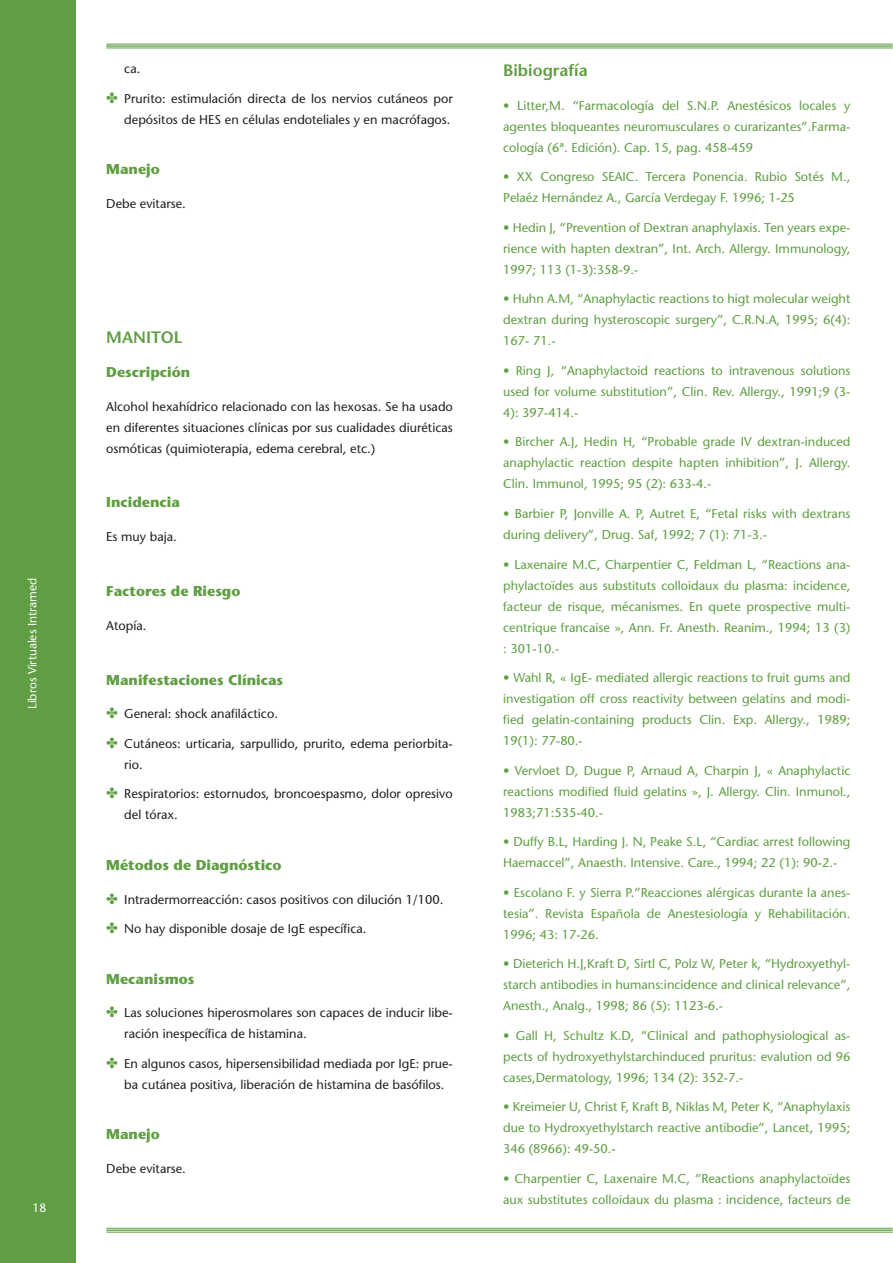
<style>
.page{position:relative;width:893px;height:1263px;background:#fff}
.page>*{position:absolute;margin:0;border:0;box-sizing:border-box;transform-origin:0 0}
.t1{font:600 16.5px "Stone Sans";color:#5f9e42}
.t2{font:700 14.25px "Stone Sans";color:#5f9e42}
.t3{font:12.75px/21px "Stone Sans";color:#5f9e42;text-align:justify}
.t4{font:12.75px/21px "Stone Sans";color:#231f20}
.t5{font:12px "Stone Sans";color:#fff}
</style>
<div class="page">
<div style="left:0;top:0;width:75px;height:1263px;background:#5f9e42"></div>
<hr style="left:106px;top:44px;width:787px;height:1px;background:#5e9e42">
<hr style="left:106px;top:45px;width:787px;height:2px;background:#5e9e42">
<hr style="left:106px;top:48px;width:787px;height:1px;background:#5e9e42">
<hr style="left:106px;top:1228px;width:787px;height:1px;background:#5e9e42">
<hr style="left:106px;top:1229px;width:787px;height:2px;background:#5e9e42">
<hr style="left:106px;top:1232px;width:787px;height:1px;background:#5e9e42">
<p class="t5" style="left:25px;top:709px;width:133px;rotate:-90deg">Libros Virtuales Intramed</p>
<p class="t5" style="left:33px;top:1201px;width:15px">18</p>
<p class="t4" style="left:124px;top:58px;width:18px">ca.</p>
<p class="t4" style="left:124px;top:88px;width:330px">Prurito: estimulación directa de los nervios cutáneos por depósitos de HES en células endoteliales y en macrófagos.</p>
<p class="t2" style="left:106px;top:161px;width:55px">Manejo</p>
<p class="t4" style="left:106px;top:193px;width:81px">Debe evitarse.</p>
<p class="t1" style="left:106px;top:327px;width:78px">MANITOL</p>
<p class="t2" style="left:106px;top:363px;width:86px">Descripción</p>
<p class="t4" style="left:106px;top:396px;width:348px;text-align:justify">Alcohol hexahídrico relacionado con las hexosas. Se ha usado en diferentes situaciones clínicas por sus cualidades diuréticas osmóticas (quimioterapia, edema cerebral, etc.)</p>
<p class="t2" style="left:106px;top:494px;width:75px">Incidencia</p>
<p class="t4" style="left:106px;top:526px;width:72px">Es muy baja.</p>
<p class="t2" style="left:106px;top:582px;width:136px">Factores de Riesgo</p>
<p class="t4" style="left:106px;top:615px;width:42px">Atopía.</p>
<p class="t2" style="left:106px;top:671px;width:178px">Manifestaciones Clínicas</p>
<p class="t4" style="left:124px;top:703px;width:155px">General: shock anafiláctico.</p>
<p class="t4" style="left:124px;top:733px;width:330px">Cutáneos: urticaria, sarpullido, prurito, edema periorbita&shy;rio.</p>
<p class="t4" style="left:124px;top:783px;width:330px">Respiratorios: estornudos, broncoespasmo, dolor opresivo del tórax.</p>
<p class="t2" style="left:106px;top:856px;width:177px">Métodos de Diagnóstico</p>
<p class="t4" style="left:124px;top:889px;width:321px">Intradermorreacción: casos positivos con dilución 1/100.</p>
<p class="t4" style="left:124px;top:918px;width:244px">No hay disponible dosaje de IgE específica.</p>
<p class="t2" style="left:106px;top:970px;width:90px">Mecanismos</p>
<p class="t4" style="left:124px;top:1002px;width:330px">Las soluciones hiperosmolares son capaces de inducir libe&shy;ración inespecífica de histamina.</p>
<p class="t4" style="left:124px;top:1053px;width:330px">En algunos casos, hipersensibilidad mediada por IgE: prue&shy;ba cutánea positiva, liberación de histamina de basófilos.</p>
<p class="t2" style="left:106px;top:1126px;width:55px">Manejo</p>
<p class="t4" style="left:106px;top:1158px;width:81px">Debe evitarse.</p>
<p class="t1" style="left:503px;top:60px;width:86px">Bibiografía</p>
<p class="t3" style="left:503px;top:95px;width:349px">• Litter,M. “Farmacología del S.N.P. Anestésicos locales y agentes bloqueantes neuromusculares o curarizantes”.Farma&shy;cología (6ª. Edición). Cap. 15, pag. 458-459</p>
<p class="t3" style="left:503px;top:166px;width:349px">• XX Congreso SEAIC. Tercera Ponencia. Rubio Sotés M.,<br>Pelaéz Hernández A., García Verdegay F. 1996; 1-25</p>
<p class="t3" style="left:503px;top:217px;width:349px">• Hedin J, “Prevention of Dextran anaphylaxis. Ten years expe&shy;rience with hapten dextran”, Int. Arch. Allergy. Immunology, 1997; 113 (1-3):358-9.-</p>
<p class="t3" style="left:503px;top:289px;width:349px">• Huhn A.M, “Anaphylactic reactions to higt molecular weight dextran during hysteroscopic surgery”, C.R.N.A, 1995; 6(4):<br>167- 71.-</p>
<p class="t3" style="left:503px;top:360px;width:349px">• Ring J, “Anaphylactoid reactions to intravenous solutions used for volume substitution”, Clin. Rev. Allergy., 1991;9 (3- 4): 397-414.-</p>
<p class="t3" style="left:503px;top:432px;width:349px">• Bircher A.J, Hedin H, “Probable grade IV dextran-induced anaphylactic reaction despite hapten inhibition”, J. Allergy.<br>Clin. Immunol, 1995; 95 (2): 633-4.-</p>
<p class="t3" style="left:503px;top:503px;width:349px">• Barbier P, Jonville A. P, Autret E, “Fetal risks with dextrans during delivery”, Drug. Saf, 1992; 7 (1): 71-3.-</p>
<p class="t3" style="left:503px;top:554px;width:349px">• Laxenaire M.C, Charpentier C, Feldman L, “Reactions ana&shy;phylactoïdes aus substituts colloidaux du plasma: incidence, facteur de risque, mécanismes. En quete prospective multi&shy;centrique francaise », Ann. Fr. Anesth. Reanim., 1994; 13 (3) : 301-10.-</p>
<p class="t3" style="left:503px;top:667px;width:349px">• Wahl R, « IgE- mediated allergic reactions to fruit gums and investigation off cross reactivity between gelatins and modi&shy;fied gelatin-containing products Clin. Exp. Allergy., 1989; 19(1): 77-80.-</p>
<p class="t3" style="left:503px;top:760px;width:349px">• Vervloet D, Dugue P, Arnaud A, Charpin J, « Anaphylactic reactions modified fluid gelatins », J. Allergy. Clin. Inmunol., 1983;71:535-40.-</p>
<p class="t3" style="left:503px;top:831px;width:349px">• Duffy B.L, Harding J. N, Peake S.L, “Cardiac arrest following<br>Haemaccel”, Anaesth. Intensive. Care., 1994; 22 (1): 90-2.-</p>
<p class="t3" style="left:503px;top:882px;width:349px">• Escolano F. y Sierra P.”Reacciones alérgicas durante la anes&shy;tesia”. Revista Española de Anestesiología y Rehabilitación.<br>1996; 43 : 17-26.</p>
<p class="t3" style="left:503px;top:953px;width:349px">• Dieterich H.J,Kraft D, Sirtl C, Polz W, Peter k, “Hydroxyethyl&shy;starch antibodies in humans:incidence and clinical relevance”, Anesth., Analg., 1998; 86 (5): 1123-6.-</p>
<p class="t3" style="left:503px;top:1025px;width:349px">• Gall H, Schultz K.D, “Clinical and pathophysiological as&shy;pects of hydroxyethylstarchinduced pruritus: evalution od 96 cases,Dermatology, 1996; 134 (2): 352-7.-</p>
<p class="t3" style="left:503px;top:1096px;width:349px">• Kreimeier U, Christ F, Kraft B, Niklas M, Peter K, “Anaphylaxis due to Hydroxyethylstarch reactive antibodie”, Lancet, 1995; 346 (8966): 49-50.-</p>
<p class="t3" style="left:503px;top:1168px;width:349px">• Charpentier C, Laxenaire M.C, “Reactions anaphylactoïdes aux substitutes colloidaux du plasma : incidence, facteurs de</p>
</div>
